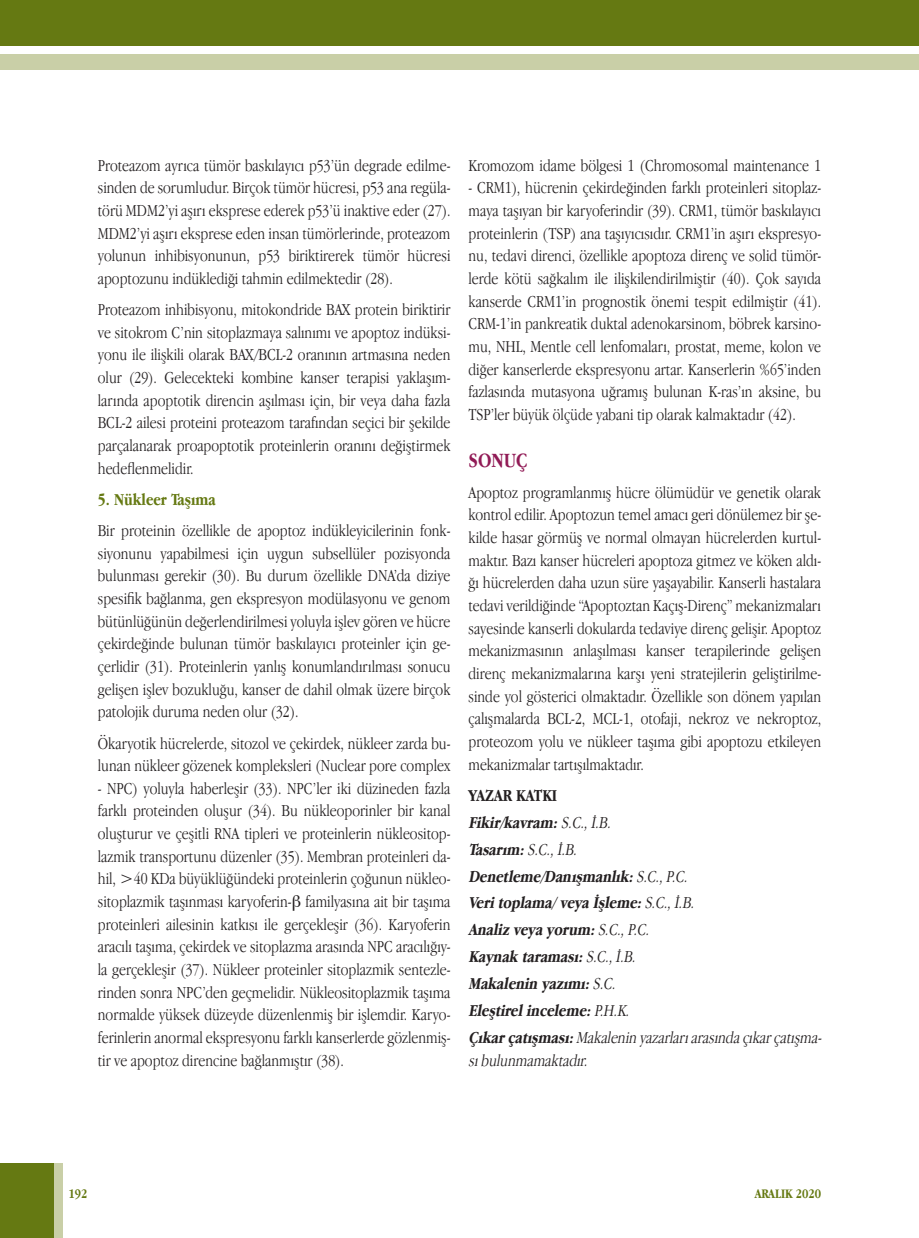
<style>
.page{position:relative;width:919px;height:1238px;background:#fff}
.page>*{position:absolute;margin:0;border:0;box-sizing:border-box;transform-origin:0 0}
.t1{font:700 21px "Apple Garamond";color:#911b56}
.t2{font:300 17.25px/22.6px "Apple Garamond";color:#231f20;text-align:justify}
.t3{font:italic 700 17.25px/26.8px "Apple Garamond";color:#231f20}
.t4{font:italic 300 17.25px "Apple Garamond";color:#231f20}
.t5{font:700 17.25px "Apple Garamond";color:#657912}
.t6{font:700 13.5px "Apple Garamond";color:#657912}
.s1{font-style:normal}
.s2{font-weight:300}
</style>
<div class="page">
<div style="left:0;top:1163px;width:54px;height:74px;background:#657912"></div>
<div style="left:54px;top:1163px;width:8px;height:74px;background:#c9cfa7"></div>
<div style="left:0;top:54px;width:918px;height:15px;background:#c9cfa7"></div>
<div style="left:0;top:0;width:918px;height:45px;background:#657912"></div>
<p class="t2" style="left:98px;top:153px;width:354px">Proteazom ayrıca tümör baskılayıcı p53’ün degrade edilme&shy;sinden de sorumludur. Birçok tümör hücresi, p53 ana regüla&shy;törü MDM2’yi aşırı eksprese ederek p53’ü inaktive eder (27).<br>MDM2’yi aşırı eksprese eden insan tümörlerinde, proteazom yolunun inhibisyonunun, p53 biriktirerek tümör hücresi apoptozunu indüklediği tahmin edilmektedir (28).</p>
<p class="t2" style="left:98px;top:298px;width:354px">Proteazom inhibisyonu, mitokondride BAX protein biriktirir ve sitokrom C’nin sitoplazmaya salınımı ve apoptoz indüksi&shy;yonu ile ilişkili olarak BAX/BCL-2 oranının artmasına neden olur (29). Gelecekteki kombine kanser terapisi yaklaşım&shy;larında apoptotik direncin aşılması için, bir veya daha fazla BCL-2 ailesi proteini proteazom tarafından seçici bir şekilde parçalanarak proapoptotik proteinlerin oranını değiştirmek hedeflenmelidir.</p>
<p class="t5" style="left:98px;top:489px;width:119px">5. Nükleer Taşıma</p>
<p class="t2" style="left:98px;top:519px;width:354px">Bir proteinin özellikle de apoptoz indükleyicilerinin fonk&shy;siyonunu yapabilmesi için uygun subsellüler pozisyonda bulunması gerekir (30). Bu durum özellikle DNA’da diziye spesifik bağlanma, gen ekspresyon modülasyonu ve genom bütünlüğünün değerlendirilmesi yoluyla işlev gören ve hücre çekirdeğinde bulunan tümör baskılayıcı proteinler için ge&shy;çerlidir (31). Proteinlerin yanlış konumlandırılması sonucu gelişen işlev bozukluğu, kanser de dahil olmak üzere birçok patolojik duruma neden olur (32).</p>
<p class="t2" style="left:98px;top:731px;width:354px">Ökaryotik hücrelerde, sitozol ve çekirdek, nükleer zarda bu&shy;lunan nükleer gözenek kompleksleri (Nuclear pore complex</p>
<p class="t2" style="left:98px;top:776px;width:354px">- NPC) yoluyla haberleşir (33). NPC’ler iki düzineden fazla farklı proteinden oluşur (34). Bu nükleoporinler bir kanal oluşturur ve çeşitli RNA tipleri ve proteinlerin nükleositop&shy;lazmik transportunu düzenler (35). Membran proteinleri da&shy;hil, &gt;40 KDa büyüklüğündeki proteinlerin çoğunun nükleo&shy;sitoplazmik taşınması karyoferin- familyasına ait bir taşıma proteinleri ailesinin katkısı ile gerçekleşir (36). Karyoferin aracılı taşıma, çekirdek ve sitoplazma arasında NPC aracılığıy&shy;la gerçekleşir (37). Nükleer proteinler sitoplazmik sentezle&shy;rinden sonra NPC’den geçmelidir. Nükleositoplazmik taşıma normalde yüksek düzeyde düzenlenmiş bir işlemdir. Karyo&shy;ferinlerin anormal ekspresyonu farklı kanserlerde gözlenmiş&shy;tir ve apoptoz direncine bağlanmıştır (38).</p>
<p class="t2" style="left:468px;top:153px;width:354px">Kromozom idame bölgesi 1 (Chromosomal maintenance 1</p>
<p class="t2" style="left:468px;top:176px;width:354px">- CRM1), hücrenin çekirdeğinden farklı proteinleri sitoplaz&shy;maya taşıyan bir karyoferindir (39). CRM1, tümör baskılayıcı proteinlerin (TSP) ana taşıyıcısıdır. CRM1’in aşırı ekspresyo&shy;nu, tedavi direnci, özellikle apoptoza direnç ve solid tümör&shy;lerde kötü sağkalım ile ilişkilendirilmiştir (40). Çok sayıda kanserde CRM1’in prognostik önemi tespit edilmiştir (41).<br>CRM-1’in pankreatik duktal adenokarsinom, böbrek karsino&shy;mu, NHL, Mentle cell lenfomaları, prostat, meme, kolon ve diğer kanserlerde ekspresyonu artar. Kanserlerin %65’inden fazlasında mutasyona uğramış bulunan K-ras’ın aksine, bu TSP’ler büyük ölçüde yabani tip olarak kalmaktadır (42).</p>
<p class="t1" style="left:468px;top:448px;width:61px">SONUÇ</p>
<p class="t2" style="left:468px;top:480px;width:354px">Apoptoz programlanmış hücre ölümüdür ve genetik olarak kontrol edilir. Apoptozun temel amacı geri dönülemez bir şe&shy;kilde hasar görmüş ve normal olmayan hücrelerden kurtul&shy;maktır. Bazı kanser hücreleri apoptoza gitmez ve köken aldı&shy;ğı hücrelerden daha uzun süre yaşayabilir. Kanserli hastalara tedavi verildiğinde “Apoptoztan Kaçış-Direnç” mekanizmaları sayesinde kanserli dokularda tedaviye direnç gelişir. Apoptoz mekanizmasının anlaşılması kanser terapilerinde gelişen direnç mekanizmalarına karşı yeni stratejilerin geliştirilme&shy;sinde yol gösterici olmaktadır. Özellikle son dönem yapılan çalışmalarda BCL-2, MCL-1, otofaji, nekroz ve nekroptoz, proteozom yolu ve nükleer taşıma gibi apoptozu etkileyen mekanizmalar tartışılmaktadır.</p>
<p class="t3" style="left:468px;top:781px;width:357px"><span class="s1">YAZAR KATKI<br></span>Fikir/kavram:<span class="s2">S.C.,İ.B.<br></span>Tasarım:<span class="s2">S.C.,İ.B.<br></span>Denetleme/Danışmanlık:<span class="s2">S.C.,P.C.<br></span>Veritoplama/ veya İşleme:<span class="s2">S.C.,İ.B.<br></span>Analiz veya yorum:<span class="s2">S.C.,P.C.<br></span>Kaynak taraması:<span class="s2">S.C.,İ.B.<br></span>Makalenin yazımı:<span class="s2">S.C.<br></span>Eleştirelinceleme:<span class="s2">P.H.K.<br></span>Çıkarçatışması:<span class="s2">Makalenin yazarlarıarasındaçıkarçatışma-</span></p>
<p class="t4" style="left:468px;top:1049px;width:124px">sıbulunmamaktadır.</p>
<p class="t6" style="left:68px;top:1186px;width:21px">192</p>
<p class="t6" style="left:754px;top:1186px;width:68px">ARALIK 2020</p>
</div>
